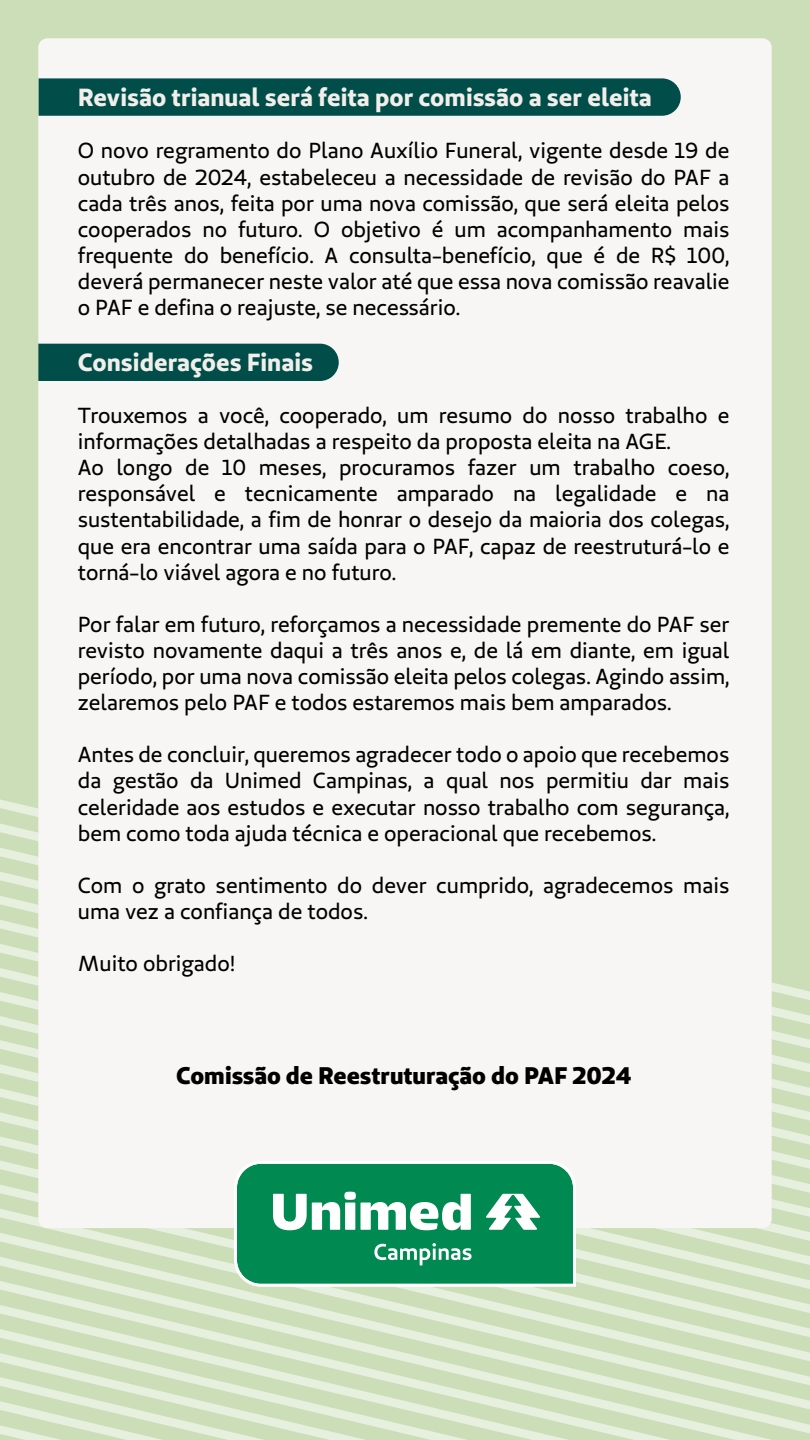
<style>
.page{position:relative;width:810px;height:1440px;background:#ccdeb8}
.page>*{position:absolute;margin:0;border:0;box-sizing:border-box;transform-origin:0 0}
.t1{font:24.75px "Unimed Sans 2020 Bold";color:#f2eeea}
.t2{font:700 24px "Unimed Sans 2020 Extra";color:#000}
.t3{font:21.75px/26.1px "Unimed Sans 2020 Regular";color:#000;text-align:justify}
</style>
<div class="page">
<svg style="left:1px;top:1434px;width:770px;height:6px"></svg>
<svg style="left:0;top:1409px;width:810px;height:25px"></svg>
<svg style="left:0;top:1385px;width:810px;height:24px"></svg>
<svg style="left:0;top:1361px;width:810px;height:24px"></svg>
<svg style="left:0;top:1337px;width:810px;height:24px"></svg>
<svg style="left:0;top:1313px;width:810px;height:24px"></svg>
<svg style="left:0;top:1289px;width:810px;height:24px"></svg>
<svg style="left:0;top:1265px;width:810px;height:24px"></svg>
<svg style="left:0;top:1241px;width:810px;height:24px"></svg>
<svg style="left:0;top:1217px;width:810px;height:24px"></svg>
<svg style="left:0;top:799px;width:810px;height:201px"></svg>
<div style="left:38px;top:38px;width:734px;height:1190px;background:#f8f6f4;border-radius:9px"></div>
<svg style="left:234px;top:1161px;width:342px;height:126px;background:#33a073"></svg>
<div style="left:38px;top:344px;width:301px;height:37px;background:#004d49"></div>
<div style="left:39px;top:78px;width:642px;height:38px;background:#004d49"></div>
<p class="t1" style="left:78px;top:81px;width:575px">Revisão trianual será feita por comissão a ser eleita</p>
<p class="t3" style="left:78px;top:137px;width:653px">O novo regramento do Plano Auxílio Funeral, vigente desde 19 de outubro de 2024, estabeleceu a necessidade de revisão do PAF a cada três anos, feita por uma nova comissão, que será eleita pelos cooperados no futuro. O objetivo é um acompanhamento mais frequente do benefício. A consulta-benefício, que é de R$ 100, deverá permanecer neste valor até que essa nova comissão reavalie o PAF e defina o reajuste, se necessário.</p>
<p class="t1" style="left:78px;top:346px;width:237px">Considerações Finais</p>
<p class="t3" style="left:78px;top:402px;width:653px;text-align:left">Trouxemos a você, cooperado, um resumo do nosso trabalho e informações detalhadas a respeito da proposta eleita na AGE.<br>Ao longo de 10 meses, procuramos fazer um trabalho coeso, responsável e tecnicamente amparado na legalidade e na sustentabilidade, a fim de honrar o desejo da maioria dos colegas, que era encontrar uma saída para o PAF, capaz de reestruturá-lo e torná-lo viável agora e no futuro.</p>
<p class="t3" style="left:78px;top:611px;width:653px">Por falar em futuro, reforçamos a necessidade premente do PAF ser revisto novamente daqui a três anos e, de lá em diante, em igual período, por uma nova comissão eleita pelos colegas. Agindo assim, zelaremos pelo PAF e todos estaremos mais bem amparados.</p>
<p class="t3" style="left:78px;top:741px;width:653px">Antes de concluir, queremos agradecer todo o apoio que recebemos da gestão da Unimed Campinas, a qual nos permitiu dar mais celeridade aos estudos e executar nosso trabalho com segurança, bem como toda ajuda técnica e operacional que recebemos.</p>
<p class="t3" style="left:78px;top:872px;width:653px">Com o grato sentimento do dever cumprido, agradecemos mais uma vez a confiança de todos.</p>
<p class="t3" style="left:78px;top:950px;width:159px">Muito obrigado!</p>
<p class="t2" style="left:176px;top:1059px;width:457px">Comissão de Reestruturação do PAF 2024</p>
</div>
